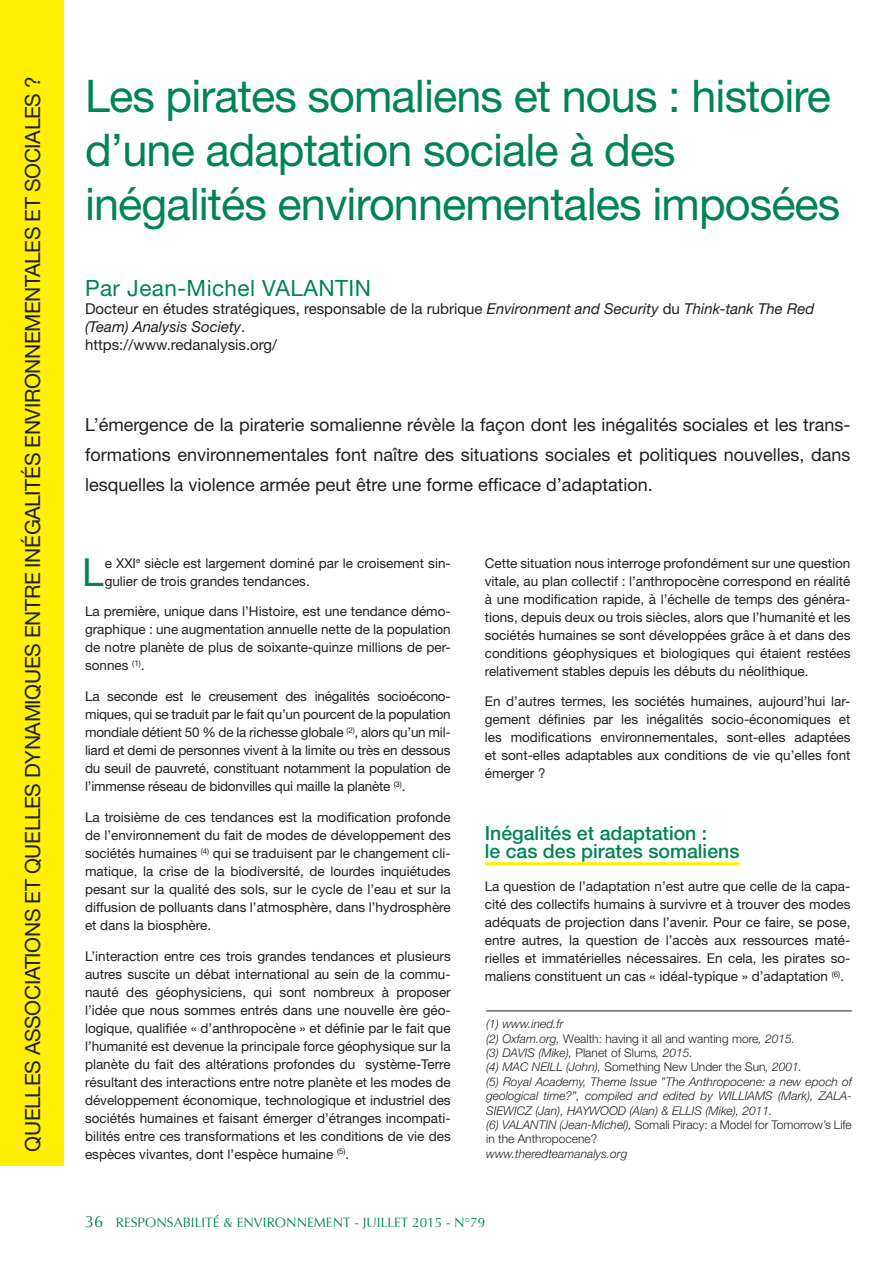
<style>
.page{position:relative;width:893px;height:1263px;background:#fff}
.page>*{position:absolute;margin:0;border:0;box-sizing:border-box;transform-origin:0 0}
.t1{font:45px/54px "Helvetica Neue";letter-spacing:-.02em;color:#008457}
.t2{font:38.7px "Helvetica Neue";color:#008457}
.t3{font:22.5px "Helvetica Neue";letter-spacing:.02em;color:#008457}
.t4{font:21px "Helvetica Neue";letter-spacing:-.02em;color:#231f20}
.t5{font:500 19.5px/18px "Helvetica Neue";color:#008457}
.t6{font:18px/30px "Helvetica Neue";color:#231f20;text-align:justify}
.t7{font:15px/18px "Helvetica Neue";color:#231f20}
.t8{font:13.5px/18px "Helvetica Neue";color:#231f20;text-align:justify}
.t9{font:13.5px "Optima";color:#008457}
.t10{font:italic 300 12px/14.4px "Helvetica Neue";color:#231f20}
.s1{font-style:italic}
.s2{font-style:normal}
.s3{font-size:16.5px}
</style>
<div class="page">
<hr style="left:485px;top:862px;width:254px;height:3px;background:#fff101">
<hr style="left:486px;top:1011px;width:366px;height:1px;background:#231f20">
<div style="left:0;top:0;width:64px;height:1165px;background:#fff101"></div>
<h3 class="t4" style="left:20px;top:1151px;width:1076px;rotate:-90deg">QUELLES ASSOCIATIONS ET QUELLES DYNAMIQUES ENTRE INÉGALITÉS ENVIRONNEMENTALES ET SOCIALES ?</h3>
<h1 class="t1" style="left:85px;top:68px;width:757px">Les pirates somaliens et nous : histoire d’une adaptation sociale à des inégalités environnementales imposées</h1>
<h3 class="t3" style="left:85px;top:275px;width:287px">Par Jean-Michel VALANTIN</h3>
<p class="t7" style="left:85px;top:300px;width:731px">Docteur en études stratégiques, responsable de la rubrique <span class="s1">Environment and Security</span> du <span class="s1">Think-tank The Red (Team) Analysis Society</span>.<br>https://www.redanalysis.org/</p>
<p class="t6" style="left:85px;top:409px;width:767px">L’émergence de la piraterie somalienne révèle la façon dont les inégalités sociales et les trans&shy;formations environnementales font naître des situations sociales et politiques nouvelles, dans lesquelles la violence armée peut être une forme efficace d’adaptation.</p>
<h2 class="t2" style="left:82px;top:549px;width:23px">L</h2>
<p class="t8" style="left:105px;top:554px;width:348px">e XXI<sup>e</sup> siècle est largement dominé par le croisement sin&shy;gulier de trois grandes tendances.</p>
<p class="t8" style="left:85px;top:602px;width:367px">La première, unique dans l’Histoire, est une tendance démo&shy;graphique : une augmentation annuelle nette de la population de notre planète de plus de soixante-quinze millions de per&shy;sonnes <sup>(1)</sup>.</p>
<p class="t8" style="left:85px;top:687px;width:367px">La seconde est le creusement des inégalités socioécono&shy;miques, qui se traduit par le fait qu’un pourcent de la population mondiale détient 50 % de la richesse globale <sup>(2)</sup>, alors qu’un mil&shy;liard et demi de personnes vivent à la limite ou très en dessous du seuil de pauvreté, constituant notamment la population de l’immense réseau de bidonvilles qui maille la planète <sup>(3)</sup>.</p>
<p class="t8" style="left:85px;top:808px;width:367px">La troisième de ces tendances est la modification profonde de l’environnement du fait de modes de développement des sociétés humaines <sup>(4)</sup> qui se traduisent par le changement cli&shy;matique, la crise de la biodiversité, de lourdes inquiétudes pesant sur la qualité des sols, sur le cycle de l’eau et sur la diffusion de polluants dans l’atmosphère, dans l’hydrosphère et dans la biosphère.</p>
<p class="t8" style="left:85px;top:947px;width:367px">L’interaction entre ces trois grandes tendances et plusieurs autres suscite un débat international au sein de la commu&shy;nauté des géophysiciens, qui sont nombreux à proposer l’idée que nous sommes entrés dans une nouvelle ère géo&shy;logique, qualifiée « d’anthropocène » et définie par le fait que l’humanité est devenue la principale force géophysique sur la planète du fait des altérations profondes du système-Terre résultant des interactions entre notre planète et les modes de développement économique, technologique et industriel des sociétés humaines et faisant émerger d’étranges incompati&shy;bilités entre ces transformations et les conditions de vie des espèces vivantes, dont l’espèce humaine <sup>(5)</sup>.</p>
<p class="t8" style="left:485px;top:554px;width:367px">Cette situation nous interroge profondément sur une question vitale, au plan collectif : l’anthropocène correspond en réalité à une modification rapide, à l’échelle de temps des généra&shy;tions, depuis deux ou trois siècles, alors que l’humanité et les sociétés humaines se sont développées grâce à et dans des conditions géophysiques et biologiques qui étaient restées relativement stables depuis les débuts du néolithique.</p>
<p class="t8" style="left:485px;top:692px;width:367px">En d’autres termes, les sociétés humaines, aujourd’hui lar&shy;gement définies par les inégalités socio-économiques et les modifications environnementales, sont-elles adaptées et sont-elles adaptables aux conditions de vie qu’elles font émerger ?</p>
<h3 class="t5" style="left:485px;top:824px;width:256px">Inégalités et adaptation :<br>le cas des pirates somaliens</h3>
<p class="t8" style="left:485px;top:877px;width:367px">La question de l’adaptation n’est autre que celle de la capa&shy;cité des collectifs humains à survivre et à trouver des modes adéquats de projection dans l’avenir. Pour ce faire, se pose, entre autres, la question de l’accès aux ressources maté&shy;rielles et immatérielles nécessaires. En cela, les pirates so&shy;maliens constituent un cas « idéal-typique » d’adaptation <sup>(6)</sup>.</p>
<p class="t10" style="left:486px;top:1016px;width:367px">(1) www.ined.fr<br>(2) Oxfam.org, <span class="s2">Wealth: having it all and wanting more</span>, 2015.<br>(3) DAVIS (Mike), <span class="s2">Planet of Slums</span>, 2015.<br>(4) MAC NEILL (John), <span class="s2">Something New Under the Sun</span>, 2001.<br>(5) Royal Academy, Theme Issue ”The Anthropocene: a new epoch of geological time?”, compiled and edited by WILLIAMS (Mark), ZALA-SIEWICZ (Jan), HAYWOOD (Alan) &amp; ELLIS (Mike), 2011.<br>(6) VALANTIN (Jean-Michel), <span class="s2">Somali Piracy: a Model for Tomorrow’s Life in the Anthropocene?</span></p>
<p class="t10" style="left:486px;top:1146px;width:143px">www.theredteamanalys.org</p>
<p class="t9" style="left:85px;top:1215px;width:402px"><span class="s3">36</span> RESPONSABILITÉ &amp; ENVIRONNEMENT - JUILLET 2015 - N°79</p>
</div>
